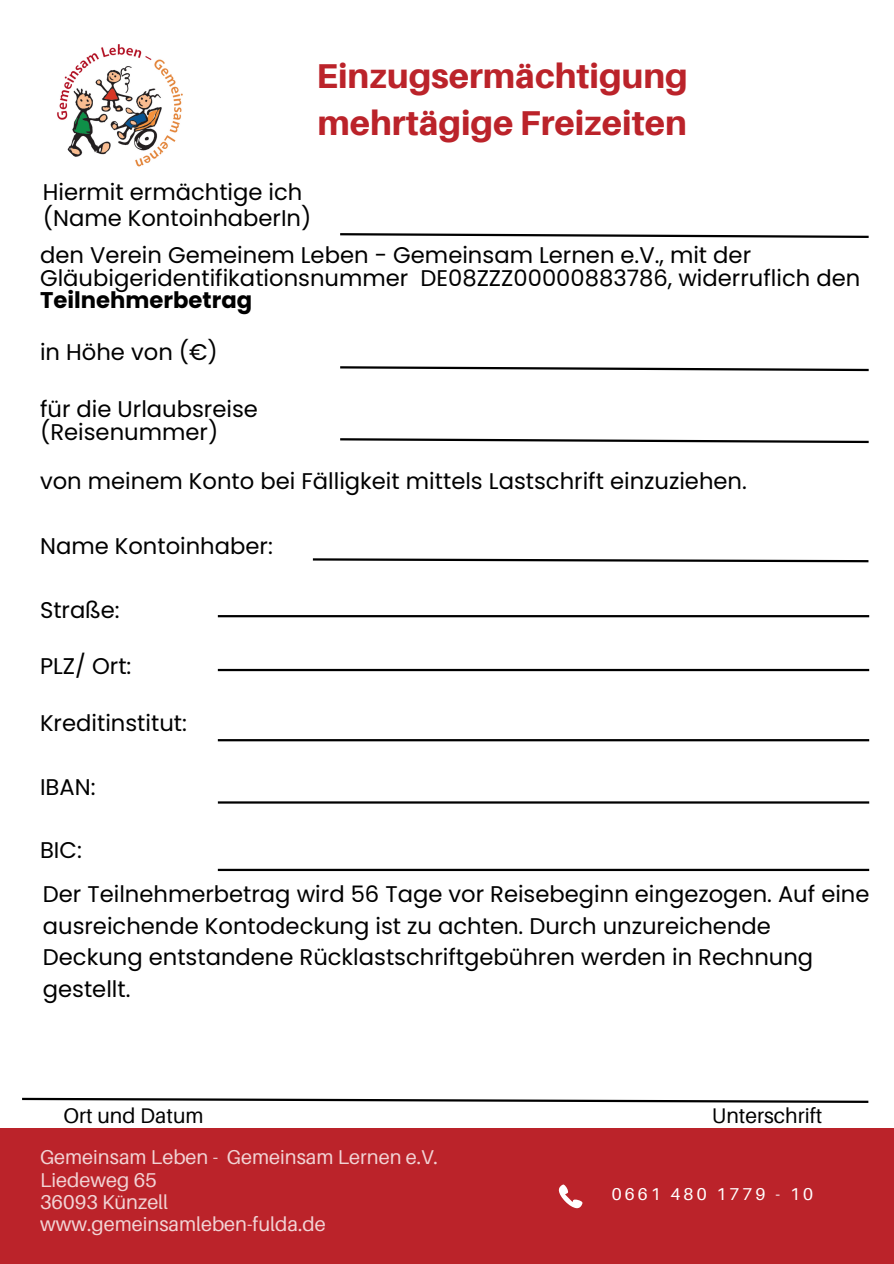
<style>
.page{position:relative;width:894px;height:1264px;background:#fff}
.page>*{position:absolute;margin:0;border:0;box-sizing:border-box;transform-origin:0 0}
.t1{font:800 34.5px "Aileron";color:#bb232a}
.t2{font:22.65px/31.5px "Poppins";color:#000}
.t3{font:21.15px "Aileron";color:#000}
.t4{font:19.95px/22.4px "Aileron";color:#fff}
.t5{font:17.1px "Aileron";letter-spacing:.18em;color:#fff}
.s1{font-weight:700}
.s2{font-family:"Poppins";font-size:34.95px;color:#bb232a}
</style>
<div class="page">
<div style="left:0;top:1128px;width:893px;height:135px;background:#bb232a"></div>
<svg style="left:558px;top:1184px;width:24px;height:24px"></svg>
<img style="left:51px;top:38px;width:136px;height:136px;border-radius:50%">
<svg style="left:340px;top:366px;width:529px;height:6px"></svg>
<svg style="left:312px;top:558px;width:557px;height:5px"></svg>
<hr style="left:218px;top:615px;width:650px;height:2px;background:#000">
<hr style="left:218px;top:669px;width:650px;height:2px;background:#000">
<hr style="left:218px;top:739px;width:650px;height:2px;background:#000">
<hr style="left:218px;top:801px;width:651px;height:2px;background:#000">
<hr style="left:218px;top:868px;width:650px;height:3px;background:#000">
<svg style="left:340px;top:233px;width:529px;height:5px"></svg>
<svg style="left:340px;top:438px;width:529px;height:6px"></svg>
<svg style="left:22px;top:1097px;width:847px;height:6px"></svg>
<p class="t1" style="left:316px;top:54px;width:372px">Einzugsermächtigung</p>
<p class="t1" style="left:317px;top:102px;width:370px">mehrtägige Freizeiten</p>
<p class="t2" style="left:43px;top:176px;width:261px">Hiermit ermächtige ich</p>
<p class="t2" style="left:43px;top:202px;width:270px">(Name KontoinhaberIn)</p>
<p class="t2" style="left:40px;top:244px;width:821px;line-height:22.5px">den Verein Gemeinem Leben - Gemeinsam Lernen e.V., mit der<br>Gläubigeridentifikationsnummer DE08ZZZ00000883786, widerruflich den<br><span class="s1">Teilnehmerbetrag</span></p>
<p class="t2" style="left:40px;top:337px;width:179px">in Höhe von (€)</p>
<p class="t2" style="left:40px;top:393px;width:219px">für die Urlaubsreise</p>
<p class="t2" style="left:40px;top:416px;width:180px">(Reisenummer)</p>
<p class="t2" style="left:40px;top:465px;width:708px">von meinem Konto bei Fälligkeit mittels Lastschrift einzuziehen.</p>
<p class="t2" style="left:40px;top:530px;width:234px">Name Kontoinhaber:</p>
<p class="t2" style="left:40px;top:594px;width:81px">Straße:</p>
<p class="t2" style="left:40px;top:650px;width:93px">PLZ/ Ort:</p>
<p class="t2" style="left:40px;top:707px;width:148px">Kreditinstitut:</p>
<p class="t2" style="left:40px;top:770px;width:57px">IBAN:</p>
<p class="t2" style="left:40px;top:834px;width:43px">BIC:</p>
<p class="t2" style="left:43px;top:878px;width:828px">Der Teilnehmerbetrag wird 56 Tage vor Reisebeginn eingezogen. Auf eine ausreichende Kontodeckung ist zu achten. Durch unzureichende Deckung entstandene Rücklastschriftgebühren werden in Rechnung gestellt.</p>
<p class="t3" style="left:64px;top:1101px;width:142px">Ort und Datum</p>
<p class="t3" style="left:711px;top:1101px;width:112px">Unterschrift</p>
<p class="t4" style="left:40px;top:1145px;width:399px">Gemeinsam Leb<span class="s2">2</span>en<span class="s2">0</span>- <span class="s2">2</span>Ge<span class="s2">3</span>meinsam Lernen e.V.<br>Liedeweg 65<br>36093 Künzell www.gemeinsamleben-fulda.de</p>
<p class="t5" style="left:611px;top:1183px;width:203px">0661 480 1779 - 10</p>
</div>
